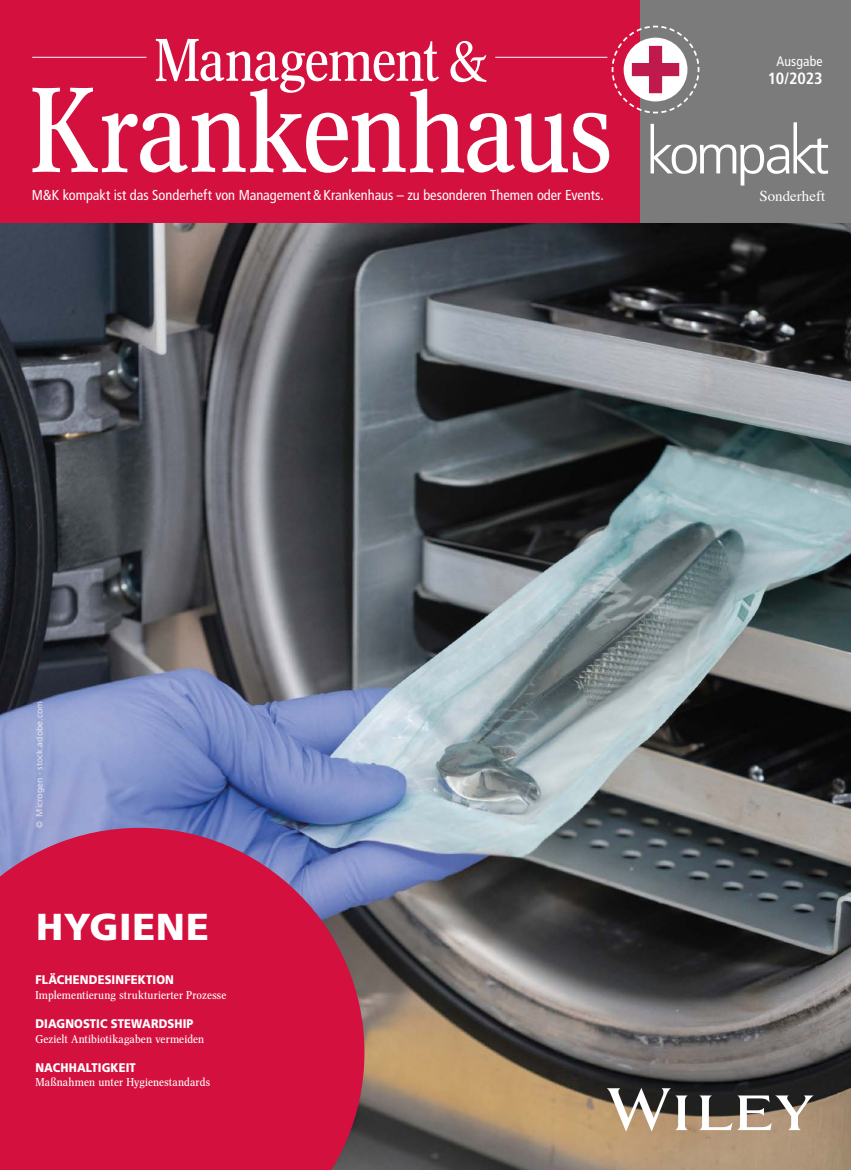
<style>
.page{position:relative;width:851px;height:1170px;background:#fff}
.page>*{position:absolute;margin:0;border:0;box-sizing:border-box;transform-origin:0 0}
.t1{font:900 37.5px "Frutiger LT Std";letter-spacing:.015em;color:#fff}
.t2{font:700 condensed 16.25px "Frutiger LT Std";letter-spacing:-.005em;color:#fff}
.t3{font:15px "Times";color:#fff}
.t4{font:condensed 14.38px "Frutiger LT Std";color:#fff}
.t5{font:condensed 13.75px "Frutiger LT Std";letter-spacing:.01em;color:#fff}
.t6{font:900 12.5px "Frutiger LT Std";letter-spacing:.01em;color:#fff;scale:.9 1}
.t7{font:11.25px "Concorde Nova";letter-spacing:.01em;color:#fff;scale:1.07 1}
.t8{font:8.75px "Frutiger LT Std";color:#fff}
</style>
<div class="page">
<img style="left:0;top:222px;width:850px;height:947px">
<div style="left:0;top:0;width:640px;height:222px;background:#d4103e"></div>
<div style="left:640px;top:0;width:210px;height:222px;background:#7c7b7b"></div>
<svg style="left:650px;top:122px;width:177px;height:63px"></svg>
<svg style="left:611px;top:25px;width:89px;height:89px"></svg>
<svg style="left:32px;top:88px;width:577px;height:85px"></svg>
<svg style="left:156px;top:39px;width:330px;height:54px"></svg>
<hr style="left:32px;top:57px;width:114px;height:1px;background:#fff">
<hr style="left:495px;top:57px;width:112px;height:1px;background:#fff">
<svg style="left:607px;top:1087px;width:206px;height:44px"></svg>
<svg style="left:0;top:827px;width:364px;height:342px;background:#c81c4a"></svg>
<p class="t5" style="left:776px;top:53px;width:48px">Ausgabe</p>
<h2 class="t2" style="left:767px;top:68px;width:56px">10/2023</h2>
<p class="t4" style="left:32px;top:187px;width:573px">M&amp;K kompakt ist das Sonderheft von Management&amp;Krankenhaus – zu besonderen Themen oder Events.</p>
<h3 class="t3" style="left:759px;top:182px;width:67px">Sonderheft</h3>
<p class="t8" style="left:34px;top:828px;width:129px;rotate:-90deg">© Microgen - stock.adobe.com</p>
<h1 class="t1" style="left:36px;top:904px;width:174px">HYGIENE</h1>
<p class="t6" style="left:35px;top:972px;width:155px">FLÄCHENDESINFEKTION</p>
<p class="t7" style="left:35px;top:988px;width:180px">Implementierung strukturierter Prozesse</p>
<p class="t6" style="left:35px;top:1016px;width:177px">DIAGNOSTIC STEWARDSHIP</p>
<p class="t7" style="left:35px;top:1031px;width:159px">Gezielt Antibiotikagaben vermeiden</p>
<p class="t6" style="left:35px;top:1059px;width:113px">NACHHALTIGKEIT</p>
<p class="t7" style="left:35px;top:1075px;width:165px">Maßnahmen unter Hygienestandards</p>
</div>
